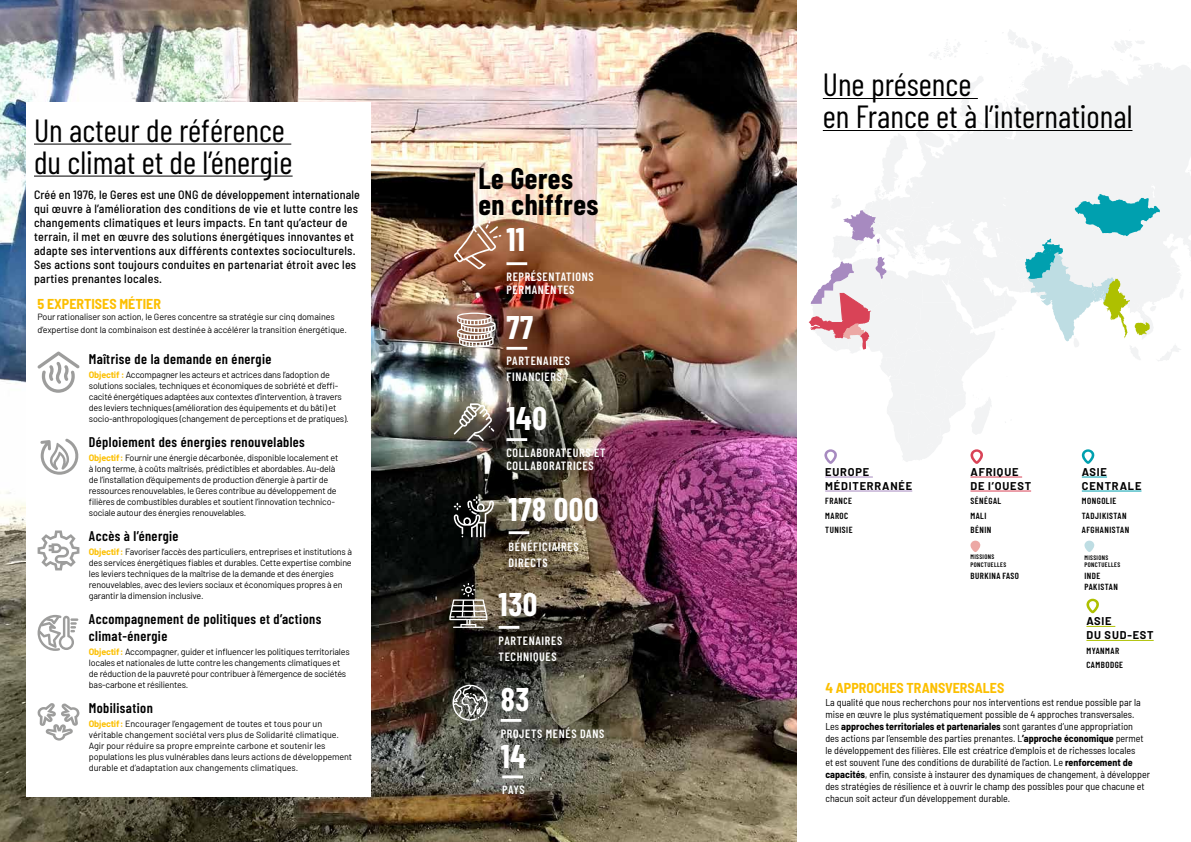
<style>
.page{position:relative;width:1191px;height:842px;background:#fff}
.page>*{position:absolute;margin:0;border:0;box-sizing:border-box;transform-origin:0 0}
.t1{font:32px/32px "Barlow Condensed";color:#000}
.t2{font:700 32px "Barlow Condensed";letter-spacing:.02em;color:#fff}
.t3{font:700 29px/26px "Barlow Condensed";letter-spacing:.02em;color:#000}
.t4{font:600 14px/16.8px "Barlow Condensed";letter-spacing:.03em;color:#000}
.t5{font:700 semi-condensed 14px "Barlow";color:#fcbf00}
.t6{font:500 semi-condensed 12px/14px "Barlow";letter-spacing:.02em;color:#000}
.t7{font:600 12px/15.8px "Barlow Condensed";letter-spacing:.055em;color:#fff}
.t8{font:700 11px/14px "Barlow";letter-spacing:.075em;color:#000}
.t9{font:semi-condensed 10px/12px "Barlow";color:#000}
.t10{font:9px/11px "Barlow";letter-spacing:-.02em;color:#000}
.t11{font:9px/11px "Barlow";color:#000}
.t12{font:600 8.9px/14.5px "Barlow Condensed";letter-spacing:.055em;color:#000}
.t13{font:600 6.5px/7.1px "Barlow Condensed";letter-spacing:.055em;color:#000}
.s1{font-weight:700;color:#fcbf00}
.s2{font-weight:700}
</style>
<div class="page">
<svg style="left:929px;top:30px;width:262px;height:91px"></svg>
<img style="left:0;top:0;width:797px;height:842px">
<div style="left:26px;top:102px;width:344px;height:695px;background:#fff"></div>
<svg style="left:37px;top:351px;width:43px;height:42px"></svg>
<svg style="left:38px;top:530px;width:41px;height:40px"></svg>
<hr style="left:34px;top:144px;width:257px;height:1px;background:#000">
<hr style="left:34px;top:176px;width:259px;height:1px;background:#000">
<svg style="left:40px;top:438px;width:39px;height:37px"></svg>
<svg style="left:38px;top:615px;width:40px;height:36px"></svg>
<svg style="left:37px;top:703px;width:43px;height:37px"></svg>
<hr style="left:506px;top:262px;width:21px;height:3px;background:#fff">
<hr style="left:498px;top:626px;width:21px;height:3px;background:#fff">
<hr style="left:500px;top:719px;width:21px;height:3px;background:#fff">
<hr style="left:502px;top:775px;width:21px;height:3px;background:#fff">
<hr style="left:508px;top:531px;width:21px;height:3px;background:#fff">
<hr style="left:506px;top:347px;width:21px;height:3px;background:#fff">
<hr style="left:506px;top:438px;width:21px;height:3px;background:#fff">
<svg style="left:454px;top:403px;width:40px;height:38px;background:#827d72"></svg>
<svg style="left:449px;top:583px;width:38px;height:45px;background:#68635b"></svg>
<svg style="left:452px;top:684px;width:36px;height:37px"></svg>
<svg style="left:457px;top:313px;width:38px;height:34px"></svg>
<svg style="left:454px;top:496px;width:40px;height:41px;background:#4d4c4a"></svg>
<svg style="left:453px;top:221px;width:48px;height:48px;background:#a0735a"></svg>
<svg style="left:808px;top:121px;width:383px;height:371px"></svg>
<svg style="left:970px;top:541px;width:10px;height:11px"></svg>
<svg style="left:1084px;top:541px;width:10px;height:11px"></svg>
<svg style="left:1086px;top:626px;width:29px;height:1px"></svg>
<hr style="left:1086px;top:640px;width:67px;height:1px;background:#aec000">
<svg style="left:1086px;top:599px;width:13px;height:14px"></svg>
<hr style="left:823px;top:98px;width:154px;height:1px;background:#000">
<hr style="left:823px;top:130px;width:309px;height:1px;background:#000">
<h1 class="t1" style="left:34px;top:112px;width:260px">Un acteur de référence du climat et de l’énergie</h1>
<p class="t6" style="left:34px;top:187px;width:327px">Créé en 1976, le Geres est une ONG de développement internationale qui œuvre à l’amélioration des conditions de vie et lutte contre les changements climatiques et leurs impacts. En tant qu’acteur de terrain, il met en œuvre des solutions énergétiques innovantes et adapte ses interventions aux différents contextes socioculturels.<br>Ses actions sont toujours conduites en partenariat étroit avec les parties prenantes locales.</p>
<h3 class="t5" style="left:37px;top:293px;width:125px">5 EXPERTISES MÉTIER</h3>
<p class="t10" style="left:37px;top:310px;width:311px;line-height:13px">Pour rationaliser son action, le Geres concentre sa stratégie sur cinq domaines d’expertise dont la combinaison est destinée à accélérer la transition énergétique.</p>
<h3 class="t4" style="left:89px;top:349px;width:184px">Maîtrise de la demande en énergie</h3>
<p class="t10" style="left:89px;top:368px;width:261px"><span class="s1">Objectif :</span> Accompagner les acteurs et actrices dans l’adoption de solutions sociales, techniques et économiques de sobriété et d’effi&shy;cacité énergétiques adaptées aux contextes d’intervention, à travers des leviers techniques (amélioration des équipements et du bâti) et socio-anthropologiques (changement de perceptions et de pratiques).</p>
<h3 class="t4" style="left:89px;top:433px;width:217px">Déploiement des énergies renouvelables</h3>
<p class="t10" style="left:89px;top:451px;width:251px"><span class="s1">Objectif:</span> Fournir une énergie décarbonée, disponible localement et à long terme, à coûts maîtrisés, prédictibles et abordables. Au-delà de l’installation d’équipements de production d’énergie à partir de ressources renouvelables, le Geres contribue au développement de filières de combustibles durables et soutient l’innovation technico&shy;sociale autour des énergies renouvelables.</p>
<h3 class="t4" style="left:89px;top:527px;width:91px">Accès à l’énergie</h3>
<p class="t10" style="left:89px;top:545px;width:264px"><span class="s1">Objectif:</span> Favoriser l’accès des particuliers, entreprises et institutions à des services énergétiques fiables et durables. Cette expertise combine les leviers techniques de la maîtrise de la demande et des énergies renouvelables, avec des leviers sociaux et économiques propres à en garantir la dimension inclusive.</p>
<h3 class="t4" style="left:89px;top:610px;width:234px">Accompagnement de politiques et d’actions climat-énergie</h3>
<p class="t10" style="left:89px;top:645px;width:262px"><span class="s1">Objectif:</span> Accompagner, guider et influencer les politiques territoriales locales et nationales de lutte contre les changements climatiques et de réduction de la pauvreté pour contribuer à l’émergence de sociétés bas-carbone et résilientes.</p>
<h3 class="t4" style="left:89px;top:699px;width:65px">Mobilisation</h3>
<p class="t11" style="left:89px;top:717px;width:265px"><span class="s1">Objectif:</span> Encourager l’engagement de toutes et tous pour un véritable changement sociétal vers plus de Solidarité climatique.<br>Agir pour réduire sa propre empreinte carbone et soutenir les populations les plus vulnérables dans leurs actions de développement durable et d’adaptation aux changements climatiques.</p>
<h2 class="t3" style="left:478px;top:164px;width:122px">Le Geres en chiffres</h2>
<h1 class="t2" style="left:506px;top:217px;width:20px">11</h1>
<h3 class="t7" style="left:506px;top:269px;width:89px;line-height:13px">REPRÉSENTATIONS<br>PERMANENTES</h3>
<h1 class="t2" style="left:506px;top:305px;width:28px">77</h1>
<h3 class="t7" style="left:506px;top:352px;width:65px">PARTENAIRES<br>FINANCIERS</h3>
<h1 class="t2" style="left:506px;top:396px;width:42px">140</h1>
<h3 class="t7" style="left:506px;top:445px;width:100px;line-height:13px">COLLABORATEURS ET<br>COLLABORATRICES</h3>
<h1 class="t2" style="left:508px;top:487px;width:91px">178 000</h1>
<h3 class="t7" style="left:508px;top:538px;width:71px">BÉNÉFICIAIRES<br>DIRECTS</h3>
<h1 class="t2" style="left:498px;top:581px;width:40px">130</h1>
<h3 class="t7" style="left:498px;top:632px;width:65px">PARTENAIRES<br>TECHNIQUES</h3>
<h1 class="t2" style="left:500px;top:677px;width:30px">83</h1>
<h3 class="t7" style="left:500px;top:725px;width:105px">PROJETS MENÉS DANS</h3>
<h1 class="t2" style="left:500px;top:733px;width:27px">14</h1>
<h3 class="t7" style="left:502px;top:781px;width:24px">PAYS</h3>
<h1 class="t1" style="left:823px;top:66px;width:311px">Une présence<br>en France et à l’international</h1>
<p class="t8" style="left:825px;top:464px;width:89px">EUROPE<br>MÉDITERRANÉE</p>
<p class="t12" style="left:825px;top:493px;width:29px">FRANCE<br>MAROC<br>TUNISIE</p>
<p class="t8" style="left:970px;top:464px;width:62px">AFRIQUE<br>DE l’OUEST</p>
<p class="t12" style="left:970px;top:493px;width:32px">SÉNÉGAL<br>MALI<br>BÉNIN</p>
<p class="t8" style="left:1081px;top:464px;width:61px">ASIE<br>CENTRALE</p>
<p class="t12" style="left:1081px;top:493px;width:49px">MONGOLIE<br>TADJIKISTAN<br>AFGHANISTAN</p>
<p class="t13" style="left:970px;top:553px;width:37px">MISSIONS<br>PONCTUELLES</p>
<p class="t12" style="left:970px;top:568px;width:50px">BURKINA FASO</p>
<p class="t13" style="left:1084px;top:554px;width:37px">MISSIONS<br>PONCTUELLES</p>
<p class="t12" style="left:1084px;top:569px;width:35px;line-height:11.4px">INDE<br>PAKISTAN</p>
<p class="t8" style="left:1086px;top:613px;width:69px">ASIE<br>DU SUD-EST</p>
<p class="t12" style="left:1086px;top:643px;width:38px">MYANMAR<br>CAMBODGE</p>
<h3 class="t5" style="left:825px;top:678px;width:180px">4 APPROCHES TRANSVERSALES</h3>
<p class="t9" style="left:825px;top:695px;width:326px">La qualité que nous recherchons pour nos interventions est rendue possible par la mise en œuvre le plus systématiquement possible de 4 approches transversales.<br>Les <span class="s2">approches territoriales et partenariales</span> sont garantes d’une appropriation<br>des actions par l’ensemble des parties prenantes. L<span class="s2">’approche économique</span> permet le développement des filières. Elle est créatrice d’emplois et de richesses locales<br>et est souvent l’une des conditions de durabilité de l’action. Le <span class="s2">renforcement de capacités</span>, enfin, consiste à instaurer des dynamiques de changement, à développer des stratégies de résilience et à ouvrir le champ des possibles pour que chacune et chacun soit acteur d’un développement durable.</p>
</div>
